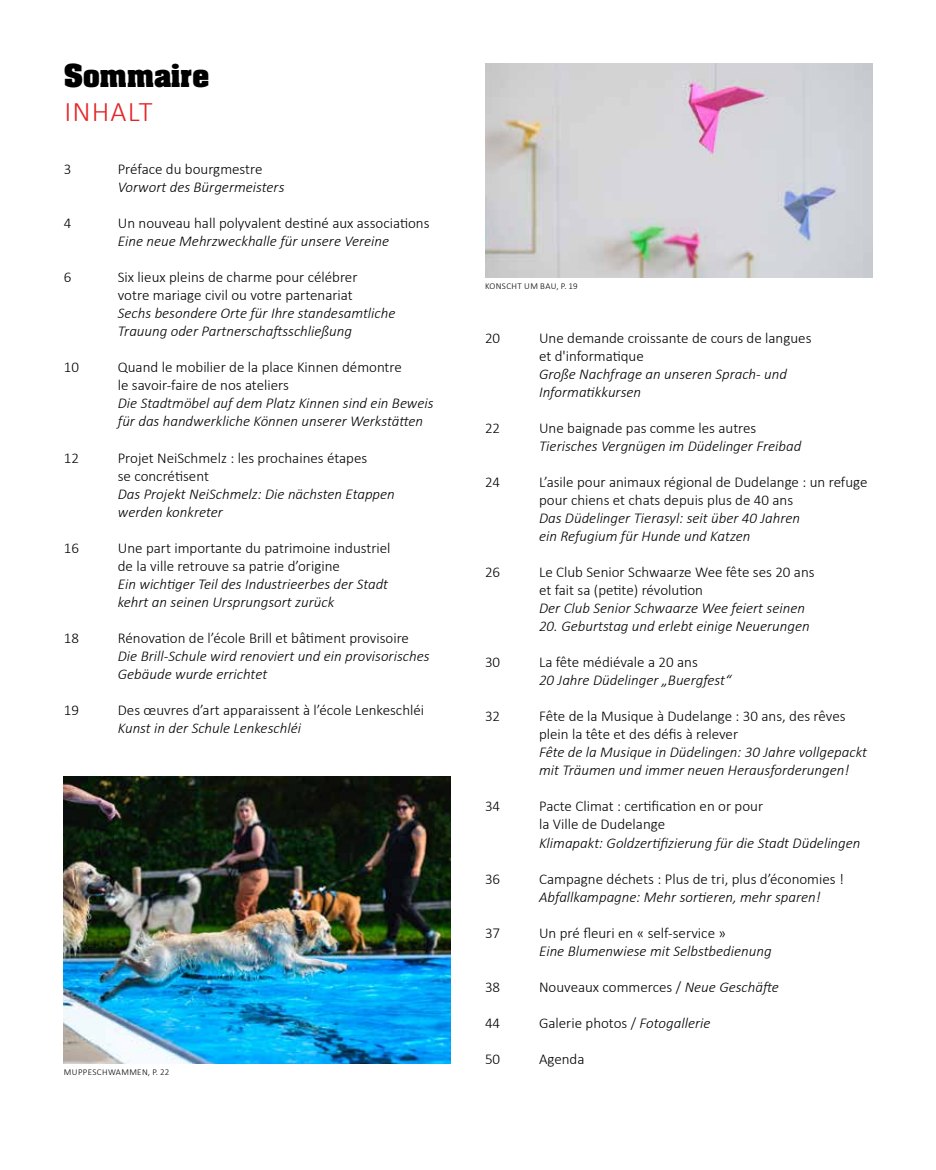
<style>
.page{position:relative;width:936px;height:1170px;background:#fff}
.page>*{position:absolute;margin:0;border:0;box-sizing:border-box;transform-origin:0 0}
.t1{font:300 28.5px "Calibri";letter-spacing:.04em;color:#e52528}
.t2{font:700 27px "Aachen Std";color:#000}
.t3{font:300 15px/18px "Calibri";color:#000}
.t4{font:italic 300 15px/18px "Calibri";color:#000}
.t5{font:300 9px "Calibri";letter-spacing:.04em;color:#000}
.s1{font-style:italic}
</style>
<div class="page">
<img style="left:64px;top:776px;width:387px;height:287px">
<img style="left:485px;top:64px;width:387px;height:214px">
<h2 class="t2" style="left:64px;top:56px;width:147px">SOMMAIRE</h2>
<h1 class="t1" style="left:64px;top:94px;width:90px">INHALT</h1>
<p class="t3" style="left:64px;top:160px;width:9px">3</p>
<p class="t3" style="left:118px;top:160px;width:146px">Préface du bourgmestre</p>
<p class="t4" style="left:118px;top:178px;width:168px">Vorwort des Bürgermeisters</p>
<p class="t3" style="left:64px;top:214px;width:9px">4</p>
<p class="t3" style="left:118px;top:214px;width:313px">Un nouveau hall polyvalent destiné aux associations</p>
<p class="t4" style="left:118px;top:232px;width:273px">Eine neue Mehrzweckhalle für unsere Vereine</p>
<p class="t3" style="left:64px;top:268px;width:9px">6</p>
<p class="t3" style="left:118px;top:268px;width:241px">Six lieux pleins de charme pour célébrer votre mariage civil ou votre partenariat</p>
<p class="t4" style="left:118px;top:304px;width:279px">Sechs besondere Orte für Ihre standesamtliche<br>Trauung oder Partnerschaftsschließung</p>
<p class="t3" style="left:64px;top:358px;width:17px">10</p>
<p class="t3" style="left:118px;top:358px;width:285px">Quand le mobilier de la place Kinnen démontre le savoir-faire de nos ateliers</p>
<p class="t4" style="left:118px;top:394px;width:317px">Die Stadtmöbel auf dem Platz Kinnen sind ein Beweis für das handwerkliche Können unserer Werkstätten</p>
<p class="t3" style="left:64px;top:448px;width:17px">12</p>
<p class="t3" style="left:118px;top:448px;width:251px">Projet NeiSchmelz : les prochaines étapes se concrétisent</p>
<p class="t4" style="left:118px;top:484px;width:278px">Das Projekt NeiSchmelz: Die nächsten Etappen werden konkreter</p>
<p class="t3" style="left:64px;top:538px;width:17px">16</p>
<p class="t3" style="left:118px;top:538px;width:274px">Une part importante du patrimoine industriel de la ville retrouve sa patrie d’origine</p>
<p class="t4" style="left:118px;top:574px;width:272px">Ein wichtiger Teil des Industrieerbes der Stadt kehrt an seinen Ursprungsort zurück</p>
<p class="t3" style="left:64px;top:628px;width:17px">18</p>
<p class="t3" style="left:118px;top:628px;width:293px">Rénovation de l’école Brill et bâtiment provisoire</p>
<p class="t4" style="left:118px;top:646px;width:313px">Die Brill-Schule wird renoviert und ein provisorisches<br>Gebäude wurde errichtet</p>
<p class="t3" style="left:64px;top:700px;width:17px">19</p>
<p class="t3" style="left:118px;top:700px;width:308px">Des œuvres d’art apparaissent à l’école Lenkeschléi</p>
<p class="t4" style="left:118px;top:718px;width:185px">Kunst in der Schule Lenkeschléi</p>
<p class="t5" style="left:64px;top:1066px;width:107px">MUPPESCHWAMMEN, P. 22</p>
<p class="t5" style="left:485px;top:280px;width:94px">KONSCHT UM BAU, P. 19</p>
<p class="t3" style="left:485px;top:329px;width:17px">20</p>
<p class="t3" style="left:539px;top:329px;width:274px">Une demande croissante de cours de langues et d'informatique</p>
<p class="t4" style="left:539px;top:365px;width:249px">Große Nachfrage an unseren Sprach- und<br>Informatikkursen</p>
<p class="t3" style="left:485px;top:419px;width:17px">22</p>
<p class="t3" style="left:539px;top:419px;width:219px">Une baignade pas comme les autres</p>
<p class="t4" style="left:539px;top:437px;width:264px">Tierisches Vergnügen im Düdelinger Freibad</p>
<p class="t3" style="left:485px;top:473px;width:17px">24</p>
<p class="t3" style="left:539px;top:473px;width:330px">L’asile pour animaux régional de Dudelange : un refuge pour chiens et chats depuis plus de 40 ans</p>
<p class="t4" style="left:539px;top:509px;width:262px">Das Düdelinger Tierasyl: seit über 40 Jahren ein Refugium für Hunde und Katzen</p>
<p class="t3" style="left:485px;top:563px;width:17px">26</p>
<p class="t3" style="left:539px;top:563px;width:277px">Le Club Senior Schwaarze Wee fête ses 20 ans et fait sa (petite) révolution</p>
<p class="t4" style="left:539px;top:599px;width:267px">Der Club Senior Schwaarze Wee feiert seinen</p>
<p class="t4" style="left:539px;top:617px;width:272px">20. Geburtstag und erlebt einige Neuerungen</p>
<p class="t3" style="left:485px;top:653px;width:17px">30</p>
<p class="t3" style="left:539px;top:653px;width:160px">La fête médiévale a 20 ans</p>
<p class="t4" style="left:539px;top:671px;width:194px">20 Jahre Düdelinger „Buergfest“</p>
<p class="t3" style="left:485px;top:707px;width:17px">32</p>
<p class="t3" style="left:539px;top:707px;width:308px">Fête de la Musique à Dudelange : 30 ans, des rêves plein la tête et des défis à relever</p>
<p class="t4" style="left:539px;top:743px;width:329px">Fête de la Musique in Düdelingen: 30 Jahre vollgepackt mit Träumen und immer neuen Herausforderungen!</p>
<p class="t3" style="left:485px;top:797px;width:17px">34</p>
<p class="t3" style="left:539px;top:797px;width:226px">Pacte Climat : certification en or pour la Ville de Dudelange</p>
<p class="t4" style="left:539px;top:833px;width:323px">Klimapakt: Goldzertifizierung für die Stadt Düdelingen</p>
<p class="t3" style="left:485px;top:869px;width:17px">36</p>
<p class="t3" style="left:539px;top:869px;width:306px">Campagne déchets : Plus de tri, plus d’économies !</p>
<p class="t4" style="left:539px;top:887px;width:283px">Abfallkampagne: Mehr sortieren, mehr sparen!</p>
<p class="t3" style="left:485px;top:923px;width:17px">37</p>
<p class="t3" style="left:539px;top:923px;width:188px">Un pré fleuri en « self-service »</p>
<p class="t4" style="left:539px;top:941px;width:234px">Eine Blumenwiese mit Selbstbedienung</p>
<p class="t3" style="left:485px;top:977px;width:17px">38</p>
<p class="t3" style="left:539px;top:977px;width:241px">Nouveaux commerces / <span class="s1">Neue Geschäfte</span></p>
<p class="t3" style="left:485px;top:1013px;width:17px">44</p>
<p class="t3" style="left:539px;top:1013px;width:173px">Galerie photos / <span class="s1">Fotogallerie</span></p>
<p class="t3" style="left:485px;top:1049px;width:17px">50</p>
<p class="t3" style="left:539px;top:1049px;width:47px">Agenda</p>
</div>
